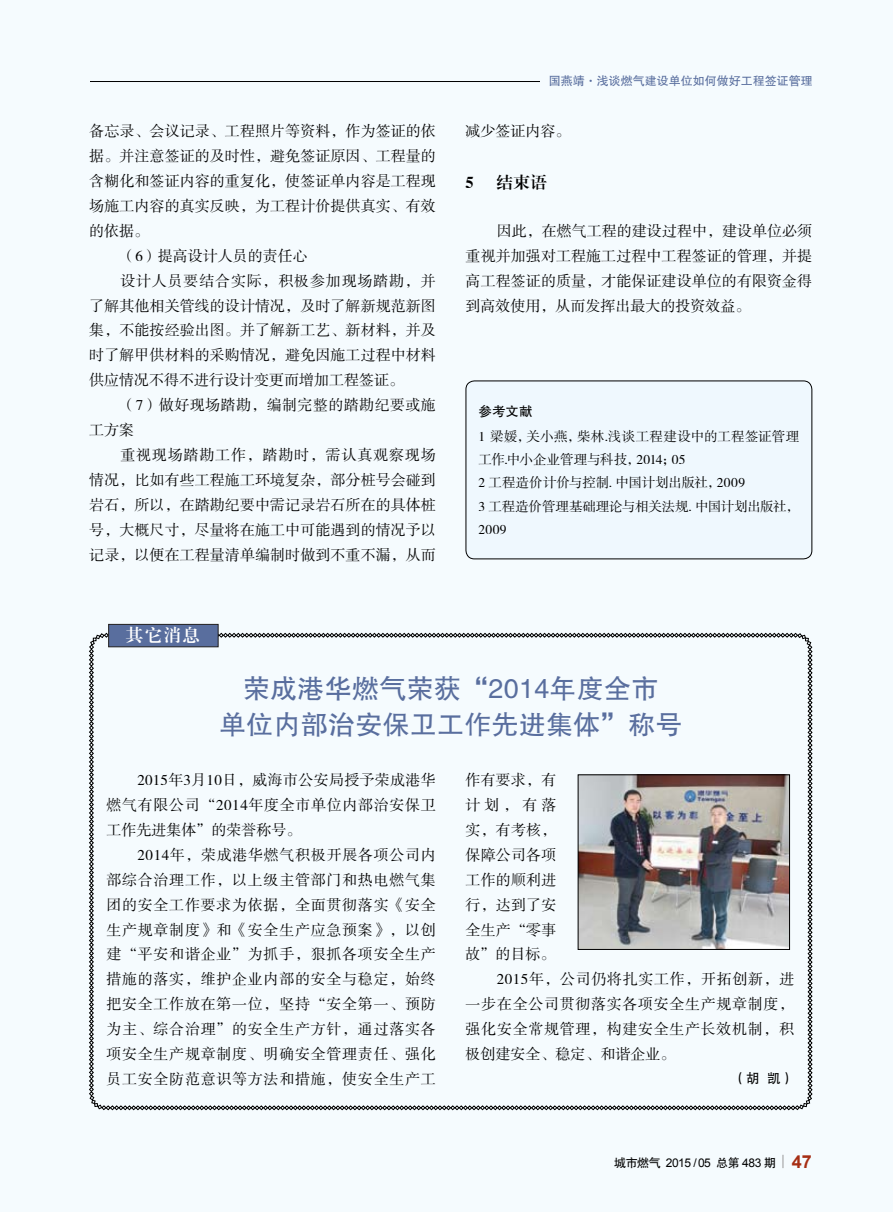
<style>
.page{position:relative;width:893px;height:1212px;background:#f5fbfe}
.page>*{position:absolute;margin:0;border:0;box-sizing:border-box;transform-origin:0 0}
.t1{font:27px/36px "FZHTJW GB1 0";letter-spacing:.01em;color:#596e9e;text-align:center}
.t2{font:17.25px "FZXBSJW GB1 0";color:#fff}
.t3{font:16.5px "FZXBSJW GB1 0";color:#000}
.t4{font:15px/24.9px "FZSSJW GB1 0";letter-spacing:.005em;color:#000;text-align:justify}
.t5{font:15px "FZSSJW GB1 0";letter-spacing:.045em;color:#000}
.t6{font:15px "FZSSJW GB1 0";letter-spacing:.055em;color:#000}
.t7{font:15px "FZSSJW GB1 0";letter-spacing:.025em;color:#000}
.t8{font:13.5px/23.2px "FZSSJW GB1 0";letter-spacing:-.005em;color:#000}
.t9{font:13.5px "FZHTJW GB1 0";color:#000}
.t10{font:12px "FZHTJW GB1 0";color:#596e9e}
.t11{font:12px "Arial";letter-spacing:-.04em;color:#000}
.s1{font-family:"FZHTJW GB1 0"}
.s2{font-weight:700;font-size:18px;color:#a62e14}
</style>
<div class="page">
<hr style="left:0;top:81px;width:812px;height:1px;background:#000">
<div style="left:0;top:72px;width:89px;height:19px;background:#f5fbfe"></div>
<svg style="left:782px;top:1155px;width:1px;height:13px"></svg>
<svg style="left:89px;top:633px;width:723px;height:477px"></svg>
<div style="left:466px;top:381px;width:346px;height:178px;background:#eff8fe;border-radius:9px"></div>
<div style="left:466px;top:381px;width:346px;height:178px;border:1px solid #000;border-radius:9px"></div>
<div style="left:108px;top:624px;width:110px;height:23px;background:#596e9e;border:1px solid #201e1e"></div>
<img style="left:580px;top:776px;width:208px;height:172px">
<div style="left:578px;top:774px;width:212px;height:176px;border:1px solid #000"></div>
<div style="left:541px;top:78px;width:352px;height:7px;background:#f5fbfe"></div>
<p class="t4" style="left:89px;top:119px;width:348px">备忘录、会议记录、工程照片等资料，作为签证的依</p>
<p class="t4" style="left:89px;top:144px;width:348px">据。并注意签证的及时性，避免签证原因、工程量的</p>
<p class="t4" style="left:89px;top:169px;width:348px">含糊化和签证内容的重复化，使签证单内容是工程现</p>
<p class="t4" style="left:89px;top:194px;width:348px">场施工内容的真实反映，为工程计价提供真实、有效</p>
<p class="t4" style="left:89px;top:219px;width:62px">的依据。</p>
<p class="t4" style="left:120px;top:244px;width:189px">（6）提高设计人员的责任心</p>
<p class="t6" style="left:120px;top:273px;width:317px">设计人员要结合实际，积极参加现场踏勘，并</p>
<p class="t4" style="left:89px;top:294px;width:348px">了解其他相关管线的设计情况，及时了解新规范新图</p>
<p class="t4" style="left:89px;top:319px;width:348px">集，不能按经验出图。并了解新工艺、新材料，并及</p>
<p class="t4" style="left:89px;top:344px;width:348px">时了解甲供材料的采购情况，避免因施工过程中材料</p>
<p class="t4" style="left:89px;top:368px;width:316px">供应情况不得不进行设计变更而增加工程签证。</p>
<p class="t7" style="left:120px;top:397px;width:317px">（7）做好现场踏勘，编制完整的踏勘纪要或施</p>
<p class="t4" style="left:89px;top:418px;width:47px">工方案</p>
<p class="t6" style="left:120px;top:447px;width:317px">重视现场踏勘工作，踏勘时，需认真观察现场</p>
<p class="t4" style="left:89px;top:468px;width:348px">情况，比如有些工程施工环境复杂，部分桩号会碰到</p>
<p class="t4" style="left:89px;top:493px;width:348px">岩石，所以，在踏勘纪要中需记录岩石所在的具体桩</p>
<p class="t4" style="left:89px;top:518px;width:348px">号，大概尺寸，尽量将在施工中可能遇到的情况予以</p>
<p class="t4" style="left:89px;top:543px;width:348px">记录，以便在工程量清单编制时做到不重不漏，从而</p>
<p class="t2" style="left:126px;top:626px;width:76px">其它消息</p>
<p class="t10" style="left:549px;top:74px;width:265px">国燕靖·浅谈燃气建设单位如何做好工程签证管理</p>
<p class="t4" style="left:466px;top:119px;width:106px">减少签证内容。</p>
<p class="t3" style="left:466px;top:173px;width:10px">5</p>
<p class="t3" style="left:497px;top:173px;width:52px">结束语</p>
<p class="t4" style="left:466px;top:219px;width:348px;text-indent:31px">因此，在燃气工程的建设过程中，建设单位必须重视并加强对工程施工过程中工程签证的管理，并提高工程签证的质量，才能保证建设单位的有限资金得到高效使用，从而发挥出最大的投资效益。</p>
<p class="t9" style="left:479px;top:403px;width:55px">参考文献</p>
<p class="t8" style="left:479px;top:425px;width:322px">1 梁媛，关小燕，柴林.浅谈工程建设中的工程签证管理工作.中小企业管理与科技，2014；05<br>2 工程造价计价与控制. 中国计划出版社，2009<br>3 工程造价管理基础理论与相关法规. 中国计划出版社，<br>2009</p>
<h1 class="t1" style="left:219px;top:670px;width:465px">荣成港华燃气荣获“2014年度全市<br>单位内部治安保卫工作先进集体”称号</h1>
<p class="t4" style="left:466px;top:768px;width:92px">作有要求，有</p>
<p class="t4" style="left:466px;top:793px;width:92px">计划，有落</p>
<p class="t4" style="left:466px;top:818px;width:92px">实，有考核，</p>
<p class="t4" style="left:466px;top:843px;width:92px">保障公司各项</p>
<p class="t4" style="left:466px;top:868px;width:92px">工作的顺利进</p>
<p class="t4" style="left:466px;top:893px;width:92px">行，达到了安</p>
<p class="t4" style="left:466px;top:918px;width:92px">全生产“零事</p>
<p class="t4" style="left:466px;top:943px;width:91px">故”的目标。</p>
<p class="t5" style="left:497px;top:971px;width:299px">2015年，公司仍将扎实工作，开拓创新，进</p>
<p class="t5" style="left:466px;top:996px;width:330px">一步在全公司贯彻落实各项安全生产规章制度，</p>
<p class="t5" style="left:466px;top:1021px;width:330px">强化安全常规管理，构建安全生产长效机制，积</p>
<p class="t4" style="left:466px;top:1042px;width:211px">极创建安全、稳定、和谐企业。</p>
<p class="t9" style="left:733px;top:1070px;width:63px">（胡 凯）</p>
<p class="t4" style="left:106px;top:768px;width:331px;text-indent:31px">2015年3月10日，威海市公安局授予荣成港华燃气有限公司“2014年度全市单位内部治安保卫工作先进集体”的荣誉称号。</p>
<p class="t4" style="left:106px;top:843px;width:331px;text-indent:31px">2014年，荣成港华燃气积极开展各项公司内部综合治理工作，以上级主管部门和热电燃气集团的安全工作要求为依据，全面贯彻落实《安全生产规章制度》和《安全生产应急预案》，以创建“平安和谐企业”为抓手，狠抓各项安全生产措施的落实，维护企业内部的安全与稳定，始终把安全工作放在第一位，坚持“安全第一、预防为主、综合治理”的安全生产方针，通过落实各项安全生产规章制度、明确安全管理责任、强化员工安全防范意识等方法和措施，使安全生产工</p>
<p class="t11" style="left:614px;top:1155px;width:199px"><span class="s1">城市燃气</span> 2015 / 05 <span class="s1">总第</span> 483 <span class="s1">期</span> <span class="s2">47</span></p>
</div>
